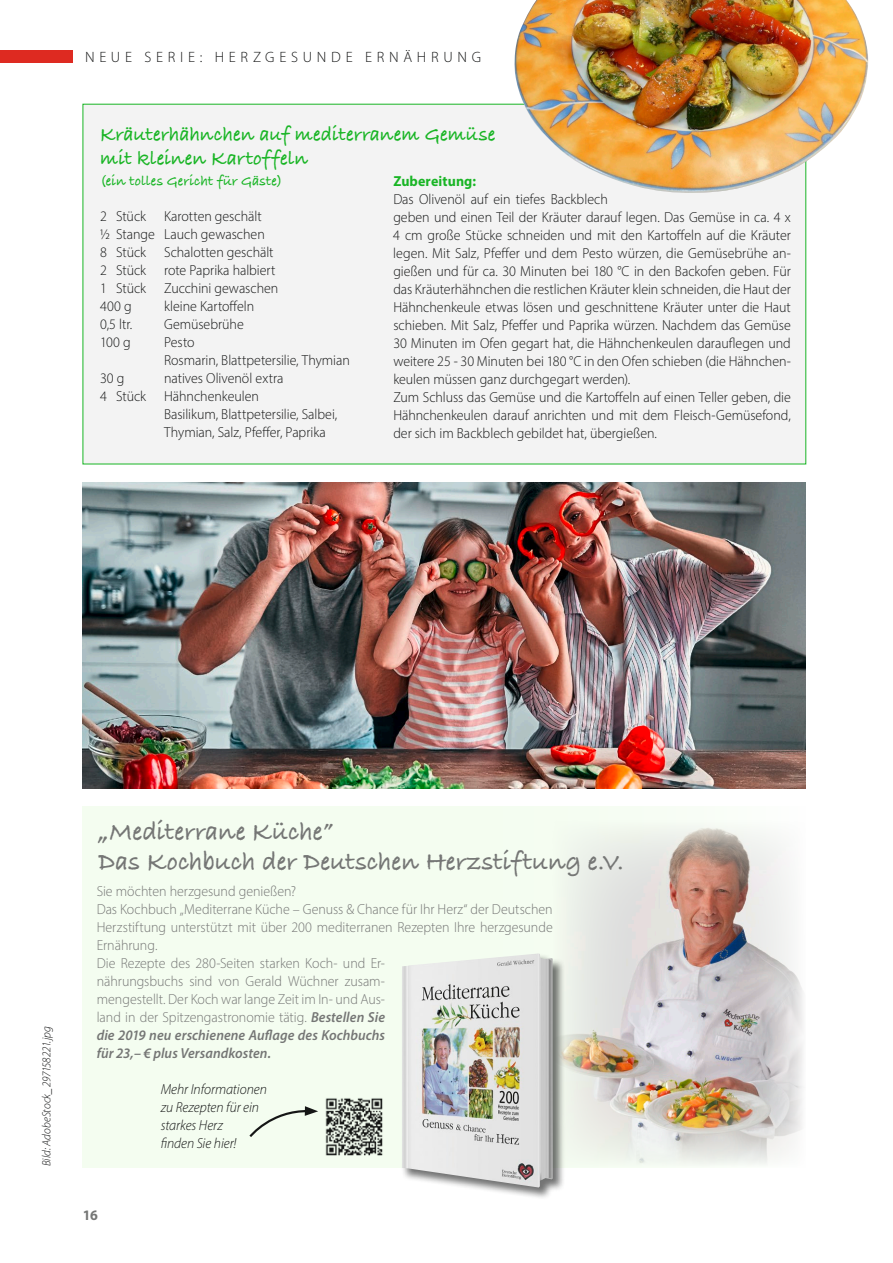
<style>
.page{position:relative;width:893px;height:1263px;background:#fff}
.page>*{position:absolute;margin:0;border:0;box-sizing:border-box;transform-origin:0 0}
.t1{font:700 27px/30px "Bradley Hand ITCTT";color:#757675;scale:.96 1}
.t2{font:700 21px/24px "Bradley Hand ITCTT";letter-spacing:.005em;color:#19b525;scale:.96 1}
.t3{font:300 15px "Myriad Pro";letter-spacing:.315em;color:#151616}
.t4{font:700 15px "Bradley Hand ITCTT";letter-spacing:.01em;color:#19b525;scale:.96 1}
.t5{font:300 14.55px/18px "Myriad Pro";letter-spacing:-.005em;color:#151616;scale:.96 1}
.t6{font:300 14.55px/18px "Myriad Pro";letter-spacing:-.005em;color:#757675;scale:.96 1}
.t7{font:italic 300 14.55px/18px "Myriad Pro";letter-spacing:-.005em;color:#151616;scale:.96 1}
.t8{font:700 14.55px "Myriad Pro";letter-spacing:.01em;color:#19b525;scale:.96 1}
.t9{font:700 14.55px "Myriad Pro";color:#757675;scale:.96 1}
.t10{font:italic 300 12px "Myriad Pro";letter-spacing:-.005em;color:#151616;scale:.96 1}
.s1{font-weight:600;font-style:italic}
</style>
<div class="page">
<div style="left:0;top:50px;width:72px;height:13px;background:#de2a21"></div>
<div style="left:82px;top:806px;width:724px;height:361px;background:#f4fdf0"></div>
<div style="left:83px;top:104px;width:723px;height:360px;background:#f3f3f3"></div>
<img style="left:513px;top:0;width:355px;height:194px">
<img style="left:325px;top:1098px;width:58px;height:58px">
<svg style="left:249px;top:1106px;width:69px;height:31px"></svg>
<img style="left:565px;top:821px;width:241px;height:345px">
<div style="left:401px;top:952px;width:164px;height:247px;background:#151616;opacity:.6"></div>
<img style="left:402px;top:953px;width:151px;height:234px">
<img style="left:83px;top:482px;width:723px;height:306px">
<p class="t3" style="left:85px;top:48px;width:398px">NEUE SERIE: HERZGESUNDE ERNÄHRUNG</p>
<h2 class="t2" style="left:100px;top:121px;width:413px">Kräuterhähnchen auf mediterranem Gemüse mit kleinen Kartoffeln</h2>
<p class="t4" style="left:100px;top:170px;width:191px">(ein tolles Gericht für Gäste)</p>
<p class="t5" style="left:100px;top:207px;width:187px">2 Stück Karotten geschält<br>½ Stange Lauch gewaschen<br>8 Stück Schalotten geschält<br>2 Stück rote Paprika halbiert<br>1 Stück Zucchini gewaschen<br>400 g</p>
<p class="t8" style="left:393px;top:172px;width:88px">Zubereitung:</p>
<p class="t5" style="left:393px;top:190px;width:416px">Das Olivenöl auf ein tiefes Backblech<br>geben und einen Teil der Kräuter darauf legen. Das Gemüse in ca. 4 x 4 cm große Stücke schneiden und mit den Kartoffeln auf die Kräuter legen. Mit Salz, Pfeffer und dem Pesto würzen, die Gemüsebrühe an&shy;gießen und für ca. 30 Minuten bei 180 °C in den Backofen geben. Für das Kräuterhähnchen die restlichen Kräuter klein schneiden, die Haut der Hähnchenkeule etwas lösen und geschnittene Kräuter unter die Haut schieben. Mit Salz, Pfeffer und Paprika würzen. Nachdem das Gemüse 30 Minuten im Ofen gegart hat, die Hähnchenkeulen darauflegen und weitere 25 - 30 Minuten bei 180 °C in den Ofen schieben (die Hähnchen&shy;keulen müssen ganz durchgegart werden).<br>Zum Schluss das Gemüse und die Kartoffeln auf einen Teller geben, die Hähnchenkeulen darauf anrichten und mit dem Fleisch-Gemüsefond, der sich im Backblech gebildet hat, übergießen.</p>
<p class="t5" style="left:164px;top:297px;width:95px">kleine Kartoffeln</p>
<p class="t5" style="left:100px;top:315px;width:33px">0,5 ltr.</p>
<p class="t5" style="left:164px;top:315px;width:85px">Gemüsebrühe</p>
<p class="t5" style="left:100px;top:333px;width:33px">100 g</p>
<p class="t5" style="left:164px;top:333px;width:195px">Pesto<br>Rosmarin, Blattpetersilie, Thymian</p>
<p class="t5" style="left:100px;top:369px;width:27px">30 g</p>
<p class="t5" style="left:164px;top:369px;width:126px">natives Olivenöl extra</p>
<p class="t5" style="left:100px;top:387px;width:167px">4 Stück Hähnchenkeulen</p>
<p class="t5" style="left:164px;top:405px;width:182px">Basilikum, Blattpetersilie, Salbei,</p>
<p class="t5" style="left:164px;top:423px;width:170px">Thymian, Salz, Pfeffer, Paprika</p>
<p class="t10" style="left:39px;top:1166px;width:147px;rotate:-90deg">Bild: AdobeStock_297158221.jpg</p>
<h1 class="t1" style="left:98px;top:815px;width:549px">„Mediterrane Küche”<br>Das Kochbuch der Deutschen Herzstiftung e.V.</h1>
<p class="t6" style="left:97px;top:882px;width:477px">Sie möchten herzgesund genießen?<br>Das Kochbuch „Mediterrane Küche – Genuss &amp; Chance für Ihr Herz“ der Deutschen Herzstiftung unterstützt mit über 200 mediterranen Rezepten Ihre herzgesunde Ernährung.<br>Die Rezepte des 280-Seiten starken Koch- und Er-<br>nährungsbuchs sind von Gerald Wüchner zusam-<br>mengestellt. Der Koch war lange Zeit im In- und Aus-<br>land in der Spitzengastronomie tätig. <span class="s1">Bestellen Sie<br>die 2019 neu erschienene Auflage des Kochbuchs<br>für 23,– € plus Versandkosten.</span></p>
<p class="t9" style="left:83px;top:1206px;width:17px">16</p>
<p class="t7" style="left:161px;top:1080px;width:112px">Mehr Informationen zu Rezepten für ein starkes Herz<br>finden Sie hier!</p>
</div>
